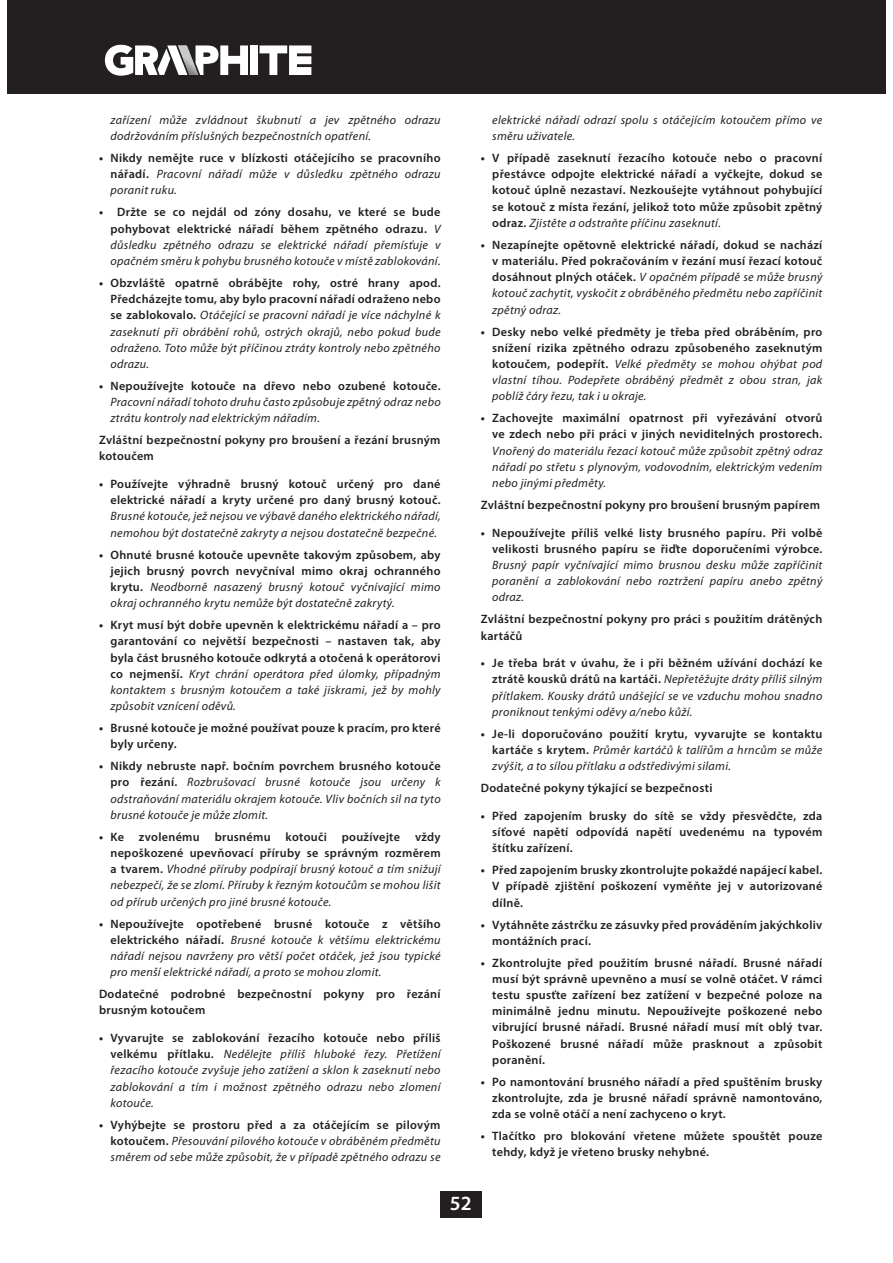
<style>
.page{position:relative;width:893px;height:1263px;background:#fff}
.page>*{position:absolute;margin:0;border:0;box-sizing:border-box;transform-origin:0 0}
.t1{font:600 20.25px "Myriad Pro";color:#fff}
.t2{font:600 12.15px/16.2px "Myriad Pro";letter-spacing:.025em;color:#231f20;text-align:justify}
.t3{font:italic 12.15px/16.2px "Myriad Pro";letter-spacing:.025em;color:#231f20;text-align:justify}
.s1{font-weight:700}
.s2{font-weight:400;font-style:italic}
.s3{font-weight:700;font-style:normal}
.s4{font-weight:600;font-style:normal}
</style>
<div class="page">
<div style="left:440px;top:1191px;width:41px;height:26px;background:#231f20"></div>
<div style="left:7px;top:0;width:878px;height:93px;background:#231f20"></div>
<svg style="left:104px;top:44px;width:208px;height:32px"></svg>
<p class="t3" style="left:110px;top:113px;width:332px">zařízení může zvládnout škubnutí a jev zpětného odrazu dodržováním příslušných bezpečnostních opatření.</p>
<p class="t2" style="left:110px;top:151px;width:332px;text-indent:-11px"><span class="s1">•</span> Nikdy nemějte ruce v blízkosti otáčejícího se pracovního nářadí. <span class="s2">Pracovní nářadí může v důsledku zpětného odrazu poranit ruku.</span></p>
<p class="t3" style="left:110px;top:205px;width:332px;text-indent:-11px"><span class="s3">•</span> <span class="s4">Držte se co nejdál od zóny dosahu, ve které se bude pohybovat elektrické nářadí během zpětného odrazu.</span> V důsledku zpětného odrazu se elektrické nářadí přemísťuje v opačném směru k pohybu brusného kotouče v místě zablokování.</p>
<p class="t3" style="left:110px;top:276px;width:332px;text-indent:-11px"><span class="s3">•</span> <span class="s4">Obzvláště opatrně obrábějte rohy, ostré hrany apod.<br>Předcházejte tomu, aby bylo pracovní nářadí odraženo nebo se zablokovalo.</span> Otáčející se pracovní nářadí je více náchylné k zaseknutí při obrábění rohů, ostrých okrajů, nebo pokud bude odraženo. Toto může být příčinou ztráty kontroly nebo zpětného odrazu.</p>
<p class="t3" style="left:110px;top:378px;width:332px;text-indent:-11px"><span class="s3">•</span> <span class="s4">Nepoužívejte kotouče na dřevo nebo ozubené kotouče.<br></span>Pracovní nářadí tohoto druhu často způsobuje zpětný odraz nebo ztrátu kontroly nad elektrickým nářadím.</p>
<p class="t2" style="left:99px;top:433px;width:343px">Zvláštní bezpečnostní pokyny pro broušení a řezání brusným kotoučem</p>
<p class="t2" style="left:99px;top:477px;width:343px;text-align:right"><span class="s1">•</span> Používejte výhradně brusný kotouč určený pro dané elektrické nářadí a kryty určené pro daný brusný kotouč.</p>
<p class="t3" style="left:110px;top:509px;width:332px">Brusné kotouče, jež nejsou ve výbavě daného elektrického nářadí, nemohou být dostatečně zakryty a nejsou dostatečně bezpečné.</p>
<p class="t2" style="left:110px;top:547px;width:332px;text-indent:-11px"><span class="s1">•</span> Ohnuté brusné kotouče upevněte takovým způsobem, aby jejich brusný povrch nevyčníval mimo okraj ochranného krytu. <span class="s2">Neodborně nasazený brusný kotouč vyčnívající mimo okraj ochranného krytu nemůže být dostatečně zakrytý.</span></p>
<p class="t2" style="left:110px;top:618px;width:332px;text-indent:-11px"><span class="s1">•</span> Kryt musí být dobře upevněn k elektrickému nářadí a – pro garantování co největší bezpečnosti – nastaven tak, aby byla část brusného kotouče odkrytá a otočená k operátorovi co nejmenší. <span class="s2">Kryt chrání operátora před úlomky, případným kontaktem s brusným kotoučem a také jiskrami, jež by mohly způsobit vznícení oděvů.</span></p>
<p class="t2" style="left:110px;top:721px;width:332px;text-indent:-11px"><span class="s1">•</span> Brusné kotouče je možné používat pouze k pracím, pro které byly určeny.</p>
<p class="t3" style="left:110px;top:759px;width:332px;text-indent:-11px"><span class="s3">•</span> <span class="s4">Nikdy nebruste např. bočním povrchem brusného kotouče pro řezání.</span> Rozbrušovací brusné kotouče jsou určeny k odstraňování materiálu okrajem kotouče. Vliv bočních sil na tyto brusné kotouče je může zlomit.</p>
<p class="t3" style="left:110px;top:829px;width:332px;text-indent:-11px"><span class="s3">•</span> <span class="s4">Ke zvolenému brusnému kotouči používejte vždy nepoškozené upevňovací příruby se správným rozměrem a tvarem.</span> Vhodné příruby podpírají brusný kotouč a tím snižují nebezpečí, že se zlomí. Příruby k řezným kotoučům se mohou lišit od přírub určených pro jiné brusné kotouče.</p>
<p class="t3" style="left:110px;top:916px;width:332px;text-indent:-11px"><span class="s3">•</span> <span class="s4">Nepoužívejte opotřebené brusné kotouče z většího elektrického nářadí.</span> Brusné kotouče k většímu elektrickému nářadí nejsou navrženy pro větší počet otáček, jež jsou typické pro menší elektrické nářadí, a proto se mohou zlomit.</p>
<p class="t2" style="left:99px;top:987px;width:343px">Dodatečné podrobné bezpečnostní pokyny pro řezání brusným kotoučem</p>
<p class="t3" style="left:110px;top:1031px;width:332px;text-indent:-11px"><span class="s3">•</span> <span class="s4">Vyvarujte se zablokování řezacího kotouče nebo příliš velkému přítlaku.</span> Nedělejte příliš hluboké řezy. Přetížení řezacího kotouče zvyšuje jeho zatížení a sklon k zaseknutí nebo zablokování a tím i možnost zpětného odrazu nebo zlomení kotouče.</p>
<p class="t3" style="left:110px;top:1117px;width:332px;text-indent:-11px"><span class="s3">•</span> <span class="s4">Vyhýbejte se prostoru před a za otáčejícím se pilovým kotoučem.</span> Přesouvání pilového kotouče v obráběném předmětu směrem od sebe může způsobit, že v případě zpětného odrazu se</p>
<p class="t3" style="left:492px;top:113px;width:332px">elektrické nářadí odrazí spolu s otáčejícím kotoučem přímo ve směru uživatele.</p>
<p class="t2" style="left:492px;top:151px;width:332px;text-indent:-11px"><span class="s1">•</span> V případě zaseknutí řezacího kotouče nebo o pracovní přestávce odpojte elektrické nářadí a vyčkejte, dokud se kotouč úplně nezastaví. Nezkoušejte vytáhnout pohybující se kotouč z místa řezání, jelikož toto může způsobit zpětný odraz. <span class="s2">Zjistěte a odstraňte příčinu zaseknutí.</span></p>
<p class="t2" style="left:492px;top:237px;width:332px;text-indent:-11px"><span class="s1">•</span> Nezapínejte opětovně elektrické nářadí, dokud se nachází v materiálu. Před pokračováním v řezání musí řezací kotouč dosáhnout plných otáček. <span class="s2">V opačném případě se může brusný kotouč zachytit, vyskočit z obráběného předmětu nebo zapříčinit zpětný odraz.</span></p>
<p class="t2" style="left:492px;top:324px;width:332px;text-indent:-11px"><span class="s1">•</span> Desky nebo velké předměty je třeba před obráběním, pro snížení rizika zpětného odrazu způsobeného zaseknutým kotoučem, podepřít. <span class="s2">Velké předměty se mohou ohýbat pod vlastní tíhou. Podepřete obráběný předmět z obou stran, jak poblíž čáry řezu, tak i u okraje.</span></p>
<p class="t2" style="left:481px;top:411px;width:343px;text-align:right"><span class="s1">•</span> Zachovejte maximální opatrnost při vyřezávání otvorů ve zdech nebo při práci v jiných neviditelných prostorech.</p>
<p class="t3" style="left:492px;top:443px;width:332px">Vnořený do materiálu řezací kotouč může způsobit zpětný odraz nářadí po střetu s plynovým, vodovodním, elektrickým vedením nebo jinými předměty.</p>
<p class="t2" style="left:481px;top:498px;width:341px">Zvláštní bezpečnostní pokyny pro broušení brusným papírem</p>
<p class="t2" style="left:481px;top:525px;width:343px;text-align:right"><span class="s1">•</span> Nepoužívejte příliš velké listy brusného papíru. Při volbě velikosti brusného papíru se řiďte doporučeními výrobce.</p>
<p class="t3" style="left:492px;top:558px;width:332px">Brusný papír vyčnívající mimo brusnou desku může zapříčinit poranění a zablokování nebo roztržení papíru anebo zpětný odraz.</p>
<p class="t2" style="left:481px;top:612px;width:343px">Zvláštní bezpečnostní pokyny pro práci s použitím drátěných kartáčů</p>
<p class="t3" style="left:492px;top:656px;width:332px;text-indent:-11px"><span class="s3">•</span> <span class="s4">Je třeba brát v úvahu, že i při běžném užívání dochází ke ztrátě kousků drátů na kartáči.</span> Nepřetěžujte dráty příliš silným přítlakem. Kousky drátů unášející se ve vzduchu mohou snadno proniknout tenkými oděvy a/nebo kůží.</p>
<p class="t3" style="left:492px;top:726px;width:332px;text-indent:-11px"><span class="s3">•</span> <span class="s4">Je-li doporučováno použití krytu, vyvarujte se kontaktu kartáče s krytem.</span> Průměr kartáčů k talířům a hrncům se může zvýšit, a to sílou přítlaku a odstředivými silami.</p>
<p class="t2" style="left:481px;top:781px;width:233px">Dodatečné pokyny týkající se bezpečnosti</p>
<p class="t2" style="left:492px;top:809px;width:332px;text-indent:-11px"><span class="s1">•</span> Před zapojením brusky do sítě se vždy přesvědčte, zda síťové napětí odpovídá napětí uvedenému na typovém štítku zařízení.</p>
<p class="t2" style="left:492px;top:863px;width:332px;text-indent:-11px"><span class="s1">•</span> Před zapojením brusky zkontrolujte pokaždé napájecí kabel.<br>V případě zjištění poškození vyměňte jej v autorizované dílně.</p>
<p class="t2" style="left:492px;top:917px;width:332px;text-indent:-11px"><span class="s1">•</span> Vytáhněte zástrčku ze zásuvky před prováděním jakýchkoliv montážních prací.</p>
<p class="t2" style="left:492px;top:955px;width:332px;text-indent:-11px"><span class="s1">•</span> Zkontrolujte před použitím brusné nářadí. Brusné nářadí musí být správně upevněno a musí se volně otáčet. V rámci testu spusťte zařízení bez zatížení v bezpečné poloze na minimálně jednu minutu. Nepoužívejte poškozené nebo vibrující brusné nářadí. Brusné nářadí musí mít oblý tvar.<br>Poškozené brusné nářadí může prasknout a způsobit poranění.</p>
<p class="t2" style="left:492px;top:1074px;width:332px;text-indent:-11px"><span class="s1">•</span> Po namontování brusného nářadí a před spuštěním brusky zkontrolujte, zda je brusné nářadí správně namontováno, zda se volně otáčí a není zachyceno o kryt.</p>
<p class="t2" style="left:492px;top:1129px;width:332px;text-indent:-11px"><span class="s1">•</span> Tlačítko pro blokování vřetene můžete spouštět pouze tehdy, když je vřeteno brusky nehybné.</p>
<h1 class="t1" style="left:450px;top:1196px;width:23px">52</h1>
</div>
